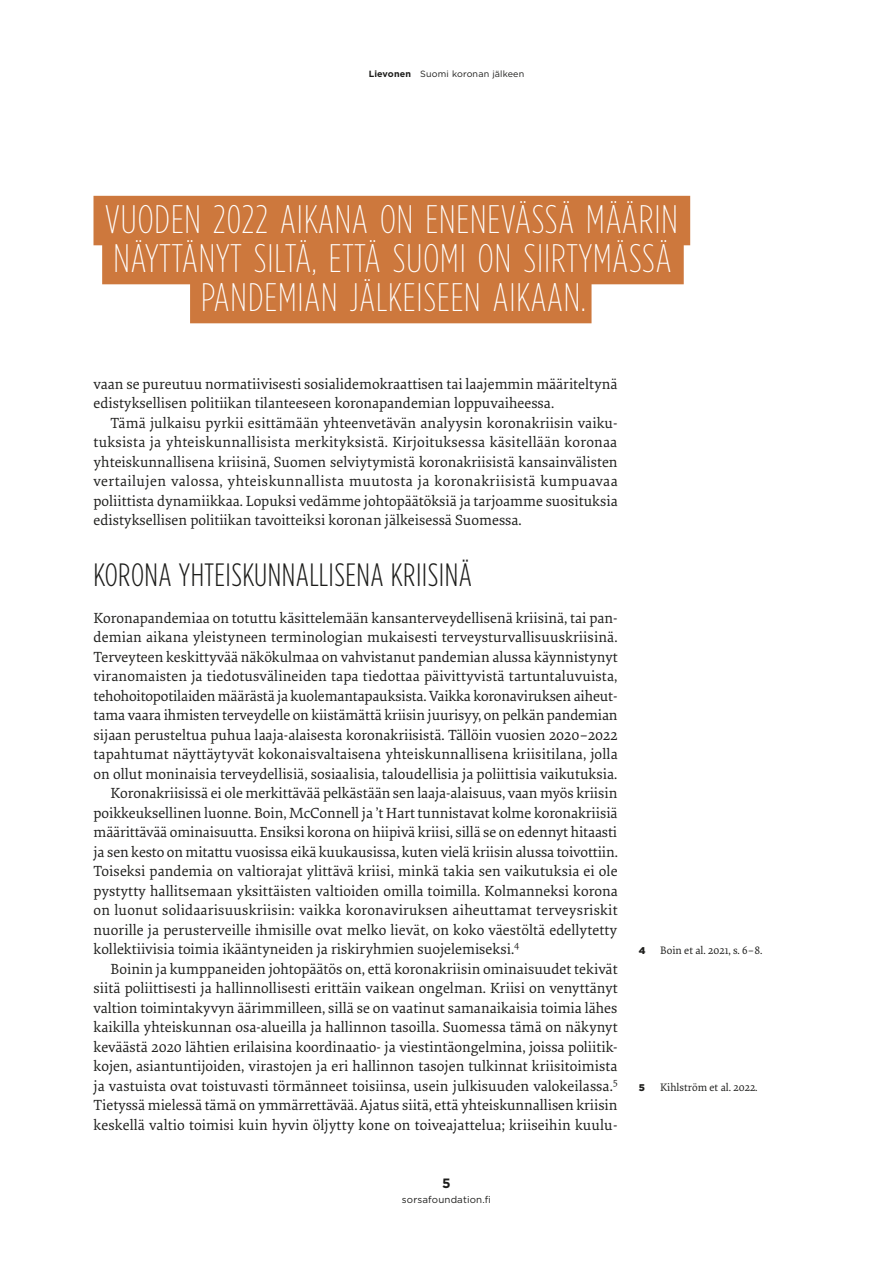
<style>
.page{position:relative;width:893px;height:1263px;background:#fff}
.page>*{position:absolute;margin:0;border:0;box-sizing:border-box;transform-origin:0 0}
.t1{font:200 39.75px/39px "Gotham Condensed";letter-spacing:.025em;color:#fff;text-align:center}
.t2{font:300 32.25px "Gotham Condensed";letter-spacing:.015em;color:#1d1d1b}
.t3{font:15.3px/19.5px "Elena Basic";color:#1d1d1b}
.t4{font:700 13.5px "Gotham";color:#1d1d1b}
.t5{font:11.25px "Elena Basic";color:#1d1d1b}
.t6{font:9.75px "Gotham";letter-spacing:.015em;color:#1d1d1b}
.t7{font:900 9.75px "Gotham";color:#1d1d1b}
.t8{font:9px "Gotham";letter-spacing:.015em;color:#1d1d1b}
.s1{font-weight:700}
</style>
<div class="page">
<div style="left:93px;top:196px;width:597px;height:49px;background:#cd783d"></div>
<div style="left:102px;top:235px;width:582px;height:49px;background:#cd783d"></div>
<div style="left:190px;top:274px;width:401px;height:49px;background:#cd783d"></div>
<p class="t8" style="left:369px;top:68px;width:157px"><span class="s1">Lievonen</span> Suomi koronan jälkeen</p>
<h1 class="t1" style="left:105px;top:199px;width:575px">VUODEN 2022 AIKANA ON ENENEVÄSSÄ MÄÄRIN<br>NÄYTTÄNYT SILTÄ, ETTÄ SUOMI ON SIIRTYMÄSSÄ<br>PANDEMIAN JÄLKEISEEN AIKAAN.</h1>
<p class="t3" style="left:94px;top:373px;width:526px">vaan se pureutuu normatiivisesti sosialidemokraattisen tai laajemmin määriteltynä edistyksellisen politiikan tilanteeseen koronapandemian loppuvaiheessa.</p>
<p class="t3" style="left:94px;top:412px;width:526px;text-align:justify;text-indent:17px">Tämä julkaisu pyrkii esittämään yhteenvetävän analyysin koronakriisin vaiku&shy;tuksista ja yhteiskunnallisista merkityksistä. Kirjoituksessa käsitellään koronaa yhteiskunnallisena kriisinä, Suomen selviytymistä koronakriisistä kansainvälisten vertailujen valossa, yhteiskunnallista muutosta ja koronakriisistä kumpuavaa poliittista dynamiikkaa. Lopuksi vedämme johtopäätöksiä ja tarjoamme suosituksia edistyksellisen politiikan tavoitteiksi koronan jälkeisessä Suomessa.</p>
<h2 class="t2" style="left:94px;top:556px;width:380px">KORONA YHTEISKUNNALLISENA KRIISINÄ</h2>
<p class="t3" style="left:94px;top:607px;width:526px">Koronapandemiaa on totuttu käsittelemään kansanterveydellisenä kriisinä, tai pan-</p>
<p class="t3" style="left:94px;top:627px;width:526px">demian aikana yleistyneen terminologian mukaisesti terveysturvallisuuskriisinä.</p>
<p class="t3" style="left:94px;top:646px;width:526px">Terveyteen keskittyvää näkökulmaa on vahvistanut pandemian alussa käynnistynyt</p>
<p class="t3" style="left:94px;top:666px;width:525px">viranomaisten ja tiedotusvälineiden tapa tiedottaa päivittyvistä tartuntaluvuista,</p>
<p class="t3" style="left:94px;top:685px;width:526px">tehohoitopotilaiden määrästä ja kuolemantapauksista. Vaikka koronaviruksen aiheut-</p>
<p class="t3" style="left:94px;top:705px;width:526px">tama vaara ihmisten terveydelle on kiistämättä kriisin juurisyy, on pelkän pandemian</p>
<p class="t3" style="left:94px;top:724px;width:526px">sijaan perusteltua puhua laaja-alaisesta koronakriisistä. Tällöin vuosien 2020–2022</p>
<p class="t3" style="left:94px;top:744px;width:526px">tapahtumat näyttäytyvät kokonaisvaltaisena yhteiskunnallisena kriisitilana, jolla</p>
<p class="t3" style="left:94px;top:763px;width:525px">on ollut moninaisia terveydellisiä, sosiaalisia, taloudellisia ja poliittisia vaikutuksia.</p>
<p class="t3" style="left:111px;top:783px;width:508px">Koronakriisissä ei ole merkittävää pelkästään sen laaja-alaisuus, vaan myös kriisin</p>
<p class="t3" style="left:94px;top:802px;width:526px">poikkeuksellinen luonne. Boin, McConnell ja ’t Hart tunnistavat kolme koronakriisiä</p>
<p class="t3" style="left:94px;top:822px;width:525px">määrittävää ominaisuutta. Ensiksi korona on hiipivä kriisi, sillä se on edennyt hitaasti</p>
<p class="t3" style="left:94px;top:841px;width:526px">ja sen kesto on mitattu vuosissa eikä kuukausissa, kuten vielä kriisin alussa toivottiin.</p>
<p class="t3" style="left:94px;top:861px;width:526px">Toiseksi pandemia on valtiorajat ylittävä kriisi, minkä takia sen vaikutuksia ei ole</p>
<p class="t3" style="left:94px;top:880px;width:526px">pystytty hallitsemaan yksittäisten valtioiden omilla toimilla. Kolmanneksi korona</p>
<p class="t3" style="left:94px;top:900px;width:526px">on luonut solidaarisuuskriisin: vaikka koronaviruksen aiheuttamat terveysriskit</p>
<p class="t3" style="left:94px;top:919px;width:525px">nuorille ja perusterveille ihmisille ovat melko lievät, on koko väestöltä edellytetty</p>
<p class="t3" style="left:94px;top:939px;width:427px">kollektiivisia toimia ikääntyneiden ja riskiryhmien suojelemiseksi.<sup>4</sup></p>
<p class="t3" style="left:111px;top:958px;width:509px">Boinin ja kumppaneiden johtopäätös on, että koronakriisin ominaisuudet tekivät</p>
<p class="t3" style="left:94px;top:978px;width:526px">siitä poliittisesti ja hallinnollisesti erittäin vaikean ongelman. Kriisi on venyttänyt</p>
<p class="t3" style="left:94px;top:997px;width:526px">valtion toimintakyvyn äärimmilleen, sillä se on vaatinut samanaikaisia toimia lähes</p>
<p class="t3" style="left:94px;top:1017px;width:526px">kaikilla yhteiskunnan osa-alueilla ja hallinnon tasoilla. Suomessa tämä on näkynyt</p>
<p class="t3" style="left:94px;top:1036px;width:526px">keväästä 2020 lähtien erilaisina koordinaatio- ja viestintäongelmina, joissa poliitik-</p>
<p class="t3" style="left:94px;top:1056px;width:525px">kojen, asiantuntijoiden, virastojen ja eri hallinnon tasojen tulkinnat kriisitoimista</p>
<p class="t3" style="left:94px;top:1075px;width:526px">ja vastuista ovat toistuvasti törmänneet toisiinsa, usein julkisuuden valokeilassa.<sup>5</sup></p>
<p class="t3" style="left:94px;top:1095px;width:525px">Tietyssä mielessä tämä on ymmärrettävää. Ajatus siitä, että yhteiskunnallisen kriisin</p>
<p class="t3" style="left:94px;top:1114px;width:526px">keskellä valtio toimisi kuin hyvin öljytty kone on toiveajattelua; kriiseihin kuulu-</p>
<p class="t4" style="left:442px;top:1174px;width:10px">5</p>
<p class="t6" style="left:402px;top:1193px;width:91px">sorsafoundation.fi</p>
<p class="t7" style="left:639px;top:944px;width:8px">4</p>
<p class="t5" style="left:660px;top:943px;width:104px">Boin et al. 2021, s. 6–8.</p>
<p class="t7" style="left:639px;top:1080px;width:8px">5</p>
<p class="t5" style="left:660px;top:1079px;width:99px">Kihlström et al. 2022.</p>
</div>
